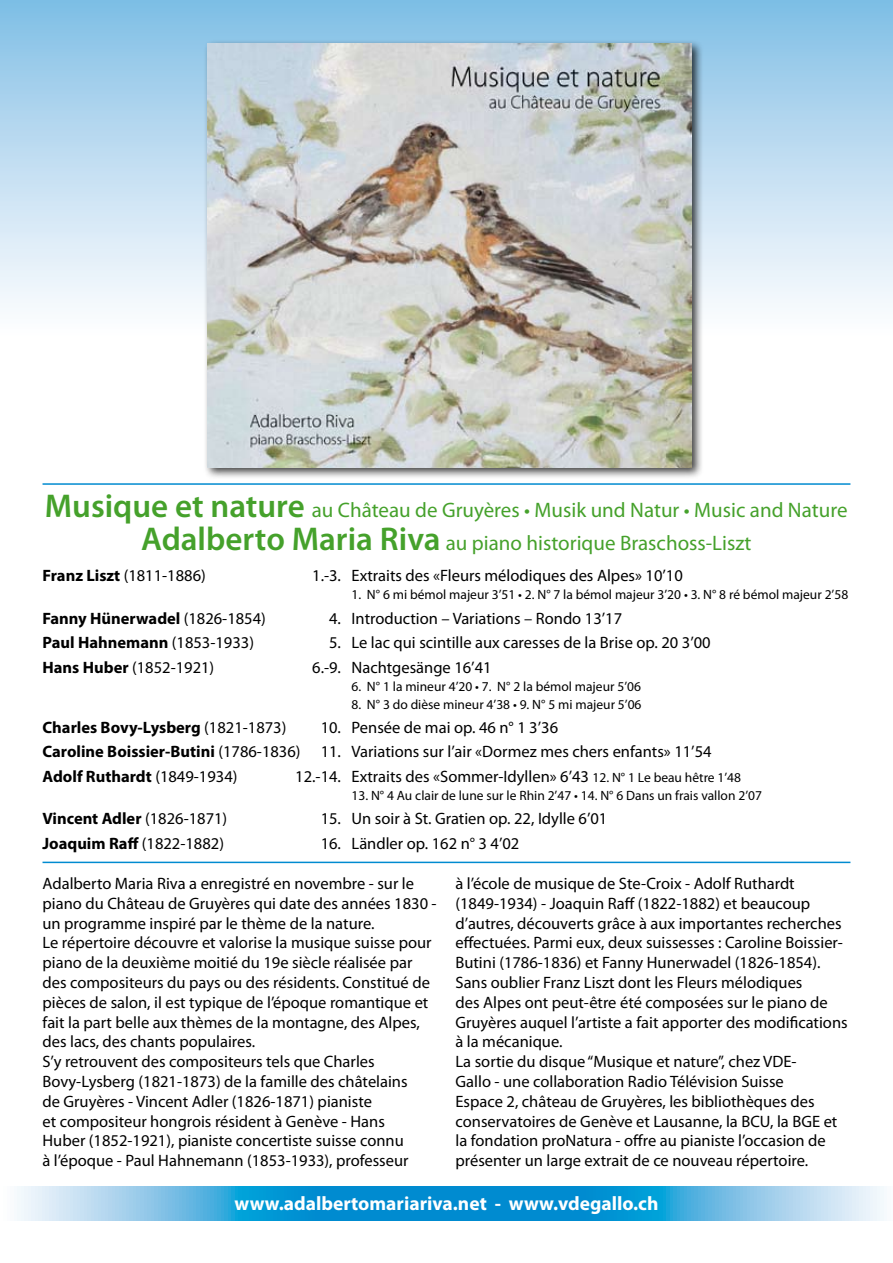
<style>
.page{position:relative;width:893px;height:1263px;background:#fff}
.page>*{position:absolute;margin:0;border:0;box-sizing:border-box;transform-origin:0 0}
.t1{font:21px/33px "Myriad Pro";color:#45a12b;text-align:center}
.t2{font:700 19.5px "Myriad Pro";color:#fff}
.t3{font:16.5px/19.8px "Myriad Pro";color:#000}
.t4{font:700 16.5px "Myriad Pro";color:#000}
.t5{font:13.5px "Myriad Pro";color:#000}
.s1{font-weight:600;font-size:33px}
.s2{font-weight:700}
.s3{font-weight:400}
.s4{font-size:13.5px}
</style>
<div class="page">
<div style="left:1px;top:1px;width:891px;height:337px;background:linear-gradient(to bottom,#82bfe5,#fff)"></div>
<svg style="left:17px;top:1186px;width:867px;height:34px;background:#4eafde"></svg>
<div style="left:203px;top:39px;width:500px;height:440px;background:#000;opacity:.75"></div>
<img style="left:207px;top:43px;width:484px;height:424px">
<hr style="left:43px;top:862px;width:807px;height:1px;background:#008bd0">
<hr style="left:43px;top:483px;width:807px;height:2px;background:#008bd0">
<p class="t1" style="left:45px;top:493px;width:804px"><span class="s1">Musique et nature</span> au Château de Gruyères • Musik und Natur • Music and Nature<br><span class="s1">Adalberto Maria Riva</span> au piano historique Braschoss-Liszt</p>
<p class="t3" style="left:43px;top:566px;width:165px"><span class="s2">Franz Liszt</span> (1811-1886)</p>
<p class="t3" style="left:312px;top:566px;width:372px">1.-3. Extraits des «Fleurs mélodiques des Alpes» 10’10</p>
<p class="t5" style="left:352px;top:587px;width:498px">1. N° 6 mi bémol majeur 3’51 • 2. N° 7 la bémol majeur 3’20 • 3. N° 8 ré bémol majeur 2’58</p>
<p class="t4" style="left:43px;top:607px;width:225px">Fanny Hünerwadel <span class="s3">(1826-1854)</span></p>
<p class="t3" style="left:329px;top:608px;width:294px">4. Introduction – Variations – Rondo 13’17</p>
<p class="t4" style="left:43px;top:632px;width:213px">Paul Hahnemann <span class="s3">(1853-1933)</span></p>
<p class="t3" style="left:329px;top:632px;width:383px">5. Le lac qui scintille aux caresses de la Brise op. 20 3’00</p>
<p class="t3" style="left:43px;top:657px;width:173px"><span class="s2">Hans Huber</span> (1852-1921)</p>
<p class="t3" style="left:312px;top:657px;width:181px">6.-9. Nachtgesänge 16’41</p>
<p class="t5" style="left:352px;top:678px;width:291px">6. N° 1 la mineur 4’20 • 7. N° 2 la bémol majeur 5’06</p>
<p class="t5" style="left:352px;top:696px;width:291px">8. N° 3 do dièse mineur 4’38 • 9. N° 5 mi majeur 5’06</p>
<p class="t4" style="left:43px;top:717px;width:245px">Charles Bovy-Lysberg <span class="s3">(1821-1873)</span></p>
<p class="t3" style="left:43px;top:715px;width:671px;line-height:24.3px;text-indent:278px">10. Pensée de mai op. 46 n° 1 3’36<br><span class="s2">Caroline Boissier-Butini</span> (1786-1836) 11. Variations sur l’air «Dormez mes chers enfants» 11’54<br><span class="s2">Adolf Ruthardt</span> (1849-1934)</p>
<p class="t3" style="left:295px;top:766px;width:447px">12.-14. Extraits des «Sommer-Idyllen» 6’43 <span class="s4">12. N° 1 Le beau hêtre 1’48</span></p>
<p class="t5" style="left:352px;top:787px;width:412px">13. N° 4 Au clair de lune sur le Rhin 2’47 • 14. N° 6 Dans un frais vallon 2’07</p>
<p class="t4" style="left:43px;top:808px;width:186px">Vincent Adler <span class="s3">(1826-1871)</span></p>
<p class="t3" style="left:321px;top:808px;width:288px">15. Un soir à St. Gratien op. 22, Idylle 6’01</p>
<p class="t4" style="left:43px;top:832px;width:183px">Joaquim Raff <span class="s3">(1822-1882)</span></p>
<p class="t3" style="left:321px;top:833px;width:200px">16. Ländler op. 162 n° 3 4’02</p>
<p class="t3" style="left:43px;top:873px;width:396px">Adalberto Maria Riva a enregistré en novembre - sur le piano du Château de Gruyères qui date des années 1830 - un programme inspiré par le thème de la nature.<br>Le répertoire découvre et valorise la musique suisse pour piano de la deuxième moitié du 19e siècle réalisée par des compositeurs du pays ou des résidents. Constitué de pièces de salon, il est typique de l’époque romantique et fait la part belle aux thèmes de la montagne, des Alpes, des lacs, des chants populaires.<br>S’y retrouvent des compositeurs tels que Charles Bovy-Lysberg (1821-1873) de la famille des châtelains<br>de Gruyères - Vincent Adler (1826-1871) pianiste<br>et compositeur hongrois résident à Genève - Hans<br>Huber (1852-1921), pianiste concertiste suisse connu<br>à l’époque - Paul Hahnemann (1853-1933), professeur</p>
<p class="t3" style="left:455px;top:873px;width:394px">à l’école de musique de Ste-Croix - Adolf Ruthardt (1849-1934) - Joaquin Raff (1822-1882) et beaucoup d’autres, découverts grâce à aux importantes recherches effectuées. Parmi eux, deux suissesses : Caroline Boissier-Butini (1786-1836) et Fanny Hunerwadel (1826-1854).<br>Sans oublier Franz Liszt dont les Fleurs mélodiques<br>des Alpes ont peut-être été composées sur le piano de Gruyères auquel l’artiste a fait apporter des modifications à la mécanique.<br>La sortie du disque “Musique et nature”, chez VDE-<br>Gallo - une collaboration Radio Télévision Suisse<br>Espace 2, château de Gruyères, les bibliothèques des conservatoires de Genève et Lausanne, la BCU, la BGE et la fondation proNatura - offre au pianiste l’occasion de présenter un large extrait de ce nouveau répertoire.</p>
<p class="t2" style="left:235px;top:1191px;width:425px">www.adalbertomariariva.net - www.vdegallo.ch</p>
</div>
